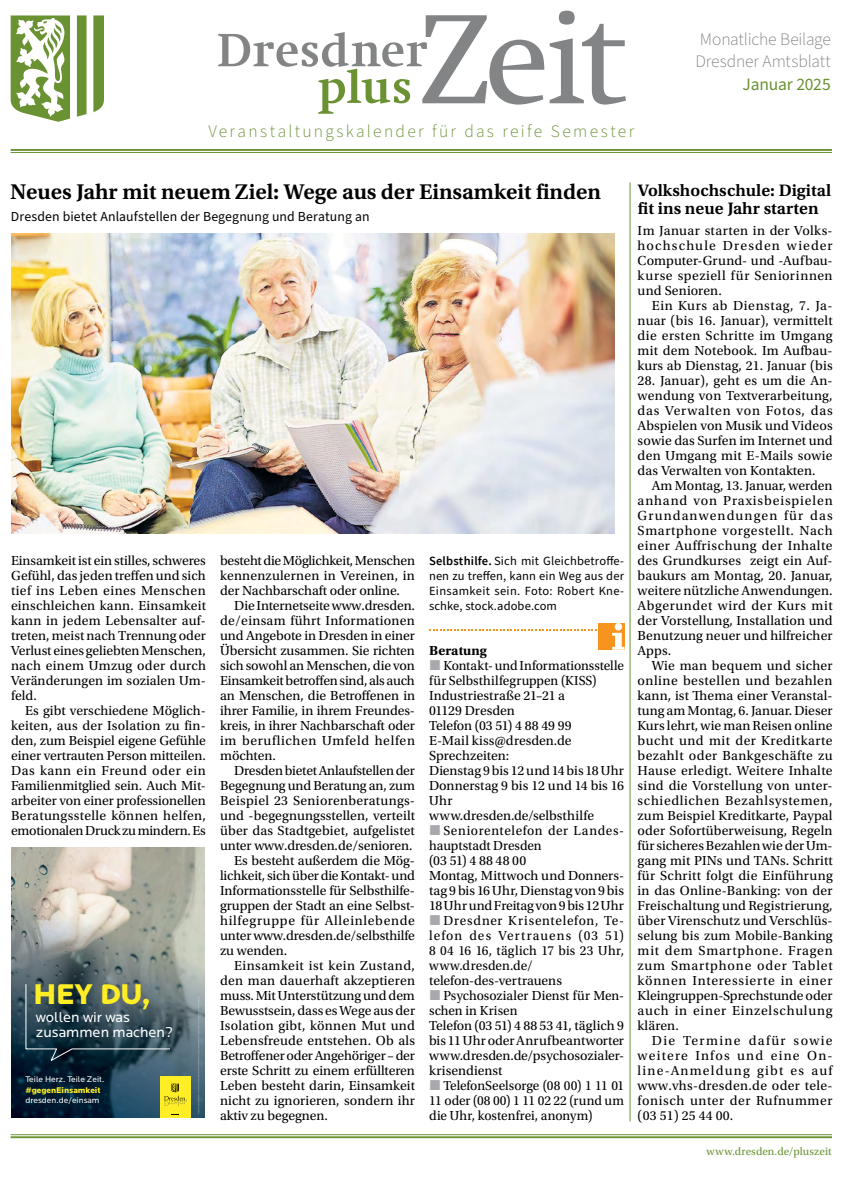
<style>
.page{position:relative;width:844px;height:1180px;background:#fff}
.page>*{position:absolute;margin:0;border:0;box-sizing:border-box;transform-origin:0 0}
.t1{font:900 29.62px "Locator Display";color:#ffed25}
._2023_Pluszeit_Über{font:22.5px "Utopia Std Semibold Capt";letter-spacing:-.005em;color:#000}
._2023_Pluszeit_Über-2{font:17.5px/18.8px "Utopia Std Semibold Capt";color:#000}
.t2{font:300 17.5px "Source Sans Pro";letter-spacing:.13em;color:#6a9233}
.Pluszeit_Kopf_rechts{font:300 17.5px/22.5px "Source Sans Pro";letter-spacing:-.01em;color:#828485}
.Pluszeit_Kopf_Datum{font:17.5px "Source Sans Pro";letter-spacing:-.01em;color:#6a9233}
.t3{font:14.88px/14.9px "Locator";color:#fff}
._2023_Pluszeit_Flies{font:13.75px/15px "Utopia Std";letter-spacing:.005em;color:#000;text-align:justify}
._2023_Unterüber_Sour{font:13.75px "Source Sans Pro";letter-spacing:.01em;color:#000}
._2023_Pluszeit_Flies-2{font:13.75px/15px "Utopia Std";letter-spacing:.035em;color:#000}
._2023_Pluszeit_Flies-3{font:700 13.75px "Utopia Std";letter-spacing:.005em;color:#000}
._2023_Pluszeit_BU_Ut{font:12.5px/15px "Source Sans Pro";letter-spacing:.01em;color:#000;text-align:justify}
.Fliesstext{font:11.25px "Utopia Std";letter-spacing:.005em;color:#6a9233}
.t4{font:8.5px/10.2px "Locator";color:#fff}
.s1{font-weight:900;color:#ffed25}
.s2{font-weight:600}
</style>
<div class="page">
<svg style="left:218px;top:11px;width:408px;height:103px"></svg>
<svg style="left:77px;top:15px;width:10px;height:102px"></svg>
<svg style="left:11px;top:15px;width:59px;height:107px"></svg>
<svg style="left:93px;top:15px;width:11px;height:97px"></svg>
<hr style="left:11px;top:152px;width:820px;height:1px;background:#6a9233">
<hr style="left:11px;top:149px;width:820px;height:2px;background:#6a9233">
<hr style="left:629px;top:182px;width:1px;height:939px;background:#6a9233">
<hr style="left:11px;top:1134px;width:820px;height:1px;background:#6a9233">
<hr style="left:11px;top:1136px;width:820px;height:2px;background:#6a9233">
<svg style="left:429px;top:629px;width:167px;height:2px"></svg>
<div style="left:598px;top:624px;width:26px;height:26px;background:#f7941e"></div>
<svg style="left:612px;top:633px;width:12px;height:17px"></svg>
<div style="left:614px;top:624px;width:8px;height:6px;background:#fff;border-radius:50%"></div>
<img style="left:11px;top:234px;width:603px;height:300px">
<img style="left:12px;top:848px;width:193px;height:270px">
<svg style="left:25px;top:984px;width:145px;height:78px;background:#324a55"></svg>
<div style="left:160px;top:1076px;width:31px;height:42px;background:#ffed25"></div>
<svg style="left:164px;top:1084px;width:23px;height:22px"></svg>
<p class="t2" style="left:208px;top:119px;width:427px">Veranstaltungskalender für das reife Semester</p>
<p class="Pluszeit_Kopf_rechts" style="left:695px;top:28px;width:137px">Monatliche Beilage<br>Dresdner Amtsblatt</p>
<p class="Pluszeit_Kopf_Datum" style="left:742px;top:72px;width:90px">Januar 2025</p>
<p class="_2023_Pluszeit_Über" style="left:10px;top:179px;width:592px">Neues Jahr mit neuem Ziel: Wege aus der Einsamkeit finden</p>
<p class="_2023_Unterüber_Sour" style="left:11px;top:207px;width:360px">Dresden bietet Anlaufstellen der Begegnung und Beratung an</p>
<p class="_2023_Pluszeit_Flies" style="left:11px;top:553px;width:196px">Einsamkeit ist ein stilles, schweres Gefühl, das jeden treffen und sich tief ins Leben eines Menschen einschleichen kann. Einsamkeit kann in jedem Lebensalter auf&shy;treten, meist nach Trennung oder Verlust eines geliebten Menschen, nach einem Umzug oder durch Veränderungen im sozialen Um&shy;feld.</p>
<p class="_2023_Pluszeit_Flies" style="left:11px;top:703px;width:196px;text-indent:14px">Es gibt verschiedene Möglich&shy;keiten, aus der Isolation zu fin&shy;den, zum Beispiel eigene Gefühle einer vertrauten Person mitteilen.<br>Das kann ein Freund oder ein Familienmitglied sein. Auch Mit&shy;arbeiter von einer professionellen Beratungsstelle können helfen, emotionalen Druck zu mindern. Es</p>
<p class="t1" style="left:33px;top:976px;width:119px">HEY DU,</p>
<p class="t3" style="left:36px;top:1010px;width:139px">wollen wir was zusammen machen?</p>
<p class="t4" style="left:26px;top:1075px;width:80px">Teile Herz. Teile Zeit. <span class="s1">#gegenEinsamkeit </span>dresden.de/einsam</p>
<p class="_2023_Pluszeit_Flies" style="left:220px;top:553px;width:196px">besteht die Möglichkeit, Menschen kennenzulernen in Vereinen, in der Nachbarschaft oder online.</p>
<p class="_2023_Pluszeit_Flies" style="left:220px;top:598px;width:196px;text-indent:14px">Die Internetseite www.dresden. de/einsam führt Informationen und Angebote in Dresden in einer Übersicht zusammen. Sie richten sich sowohl an Menschen, die von Einsamkeit betroffen sind, als auch an Menschen, die Betroffenen in ihrer Familie, in ihrem Freundes&shy;kreis, in ihrer Nachbarschaft oder im beruflichen Umfeld helfen möchten.</p>
<p class="_2023_Pluszeit_Flies" style="left:220px;top:763px;width:196px;text-indent:14px">Dresden bietet Anlaufstellen der Begegnung und Beratung an, zum Beispiel 23 Seniorenberatungs&shy;und -begegnungsstellen, verteilt über das Stadtgebiet, aufgelistet unter www.dresden.de/senioren.</p>
<p class="_2023_Pluszeit_Flies" style="left:220px;top:853px;width:196px;text-indent:14px">Es besteht außerdem die Mög&shy;lichkeit, sich über die Kontakt- und Informationsstelle für Selbsthilfe&shy;gruppen der Stadt an eine Selbst&shy;hilfegruppe für Alleinlebende unter www.dresden.de/selbsthilfe zu wenden.</p>
<p class="_2023_Pluszeit_Flies" style="left:220px;top:958px;width:196px;text-indent:14px">Einsamkeit ist kein Zustand, den man dauerhaft akzeptieren muss. Mit Unterstützung und dem Bewusstsein, dass es Wege aus der Isolation gibt, können Mut und Lebensfreude entstehen. Ob als Betroffener oder Angehöriger – der erste Schritt zu einem erfüllteren Leben besteht darin, Einsamkeit nicht zu ignorieren, sondern ihr aktiv zu begegnen.</p>
<p class="_2023_Pluszeit_BU_Ut" style="left:429px;top:553px;width:196px"><span class="s2">Selbsthilfe.</span> Sich mit Gleichbetroffe&shy;nen zu treffen, kann ein Weg aus der Einsamkeit sein. Foto: Robert Kne&shy;schke, stock.adobe.com</p>
<p class="_2023_Pluszeit_Flies-3" style="left:429px;top:642px;width:59px">Beratung</p>
<p class="_2023_Pluszeit_Flies" style="left:429px;top:658px;width:196px;text-indent:14px">Kontakt- und Informationsstelle für Selbsthilfegruppen (KISS)</p>
<p class="_2023_Pluszeit_Flies" style="left:429px;top:688px;width:137px">Industriestraße 21–21 a</p>
<p class="_2023_Pluszeit_Flies" style="left:429px;top:703px;width:87px">01129 Dresden</p>
<p class="_2023_Pluszeit_Flies" style="left:429px;top:718px;width:144px">Telefon (03 51) 4 88 49 99</p>
<p class="_2023_Pluszeit_Flies" style="left:429px;top:733px;width:144px">E-Mail kiss@dresden.de</p>
<p class="_2023_Pluszeit_Flies" style="left:429px;top:748px;width:82px">Sprechzeiten:</p>
<p class="_2023_Pluszeit_Flies" style="left:429px;top:763px;width:196px">Dienstag 9 bis 12 und 14 bis 18 Uhr</p>
<p class="_2023_Pluszeit_Flies" style="left:429px;top:778px;width:196px">Donnerstag 9 bis 12 und 14 bis 16<br>Uhr</p>
<p class="_2023_Pluszeit_Flies" style="left:429px;top:808px;width:166px">www.dresden.de/selbsthilfe</p>
<p class="_2023_Pluszeit_Flies-2" style="left:429px;top:823px;width:196px;text-indent:14px">Seniorentelefon der Landes&shy;hauptstadt Dresden</p>
<p class="_2023_Pluszeit_Flies" style="left:429px;top:853px;width:98px">(03 51) 4 88 48 00</p>
<p class="_2023_Pluszeit_Flies" style="left:429px;top:868px;width:196px">Montag, Mittwoch und Donners&shy;tag 9 bis 16 Uhr, Dienstag von 9 bis 18 Uhr und Freitag von 9 bis 12 Uhr</p>
<p class="_2023_Pluszeit_Flies" style="left:429px;top:913px;width:196px;text-indent:14px">Dresdner Krisentelefon, Te&shy;lefon des Vertrauens (03 51)<br>8 04 16 16, täglich 17 bis 23 Uhr, www.dresden.de/</p>
<p class="_2023_Pluszeit_Flies" style="left:429px;top:973px;width:134px">telefon-des-vertrauens</p>
<p class="_2023_Pluszeit_Flies" style="left:429px;top:988px;width:196px;text-indent:14px">Psychosozialer Dienst für Men&shy;schen in Krisen</p>
<p class="_2023_Pluszeit_Flies" style="left:429px;top:1018px;width:196px">Telefon (03 51) 4 88 53 41, täglich 9 bis 11 Uhr oder Anrufbeantworter</p>
<p class="_2023_Pluszeit_Flies" style="left:429px;top:1048px;width:196px">www.dresden.de/psychosozialer&shy;krisendienst</p>
<p class="_2023_Pluszeit_Flies" style="left:429px;top:1078px;width:196px;text-indent:14px">TelefonSeelsorge (08 00) 1 11 01<br>11 oder (08 00) 1 11 02 22 (rund um die Uhr, kostenfrei, anonym)</p>
<p class="_2023_Pluszeit_Über-2" style="left:637px;top:181px;width:195px">Volkshochschule: Digital fit ins neue Jahr starten</p>
<p class="_2023_Pluszeit_Flies" style="left:637px;top:223px;width:196px">Im Januar starten in der Volks&shy;hochschule Dresden wieder Computer-Grund- und -Aufbau&shy;kurse speziell für Seniorinnen und Senioren.</p>
<p class="_2023_Pluszeit_Flies" style="left:637px;top:298px;width:196px;text-indent:14px">Ein Kurs ab Dienstag, 7. Ja&shy;nuar (bis 16. Januar), vermittelt die ersten Schritte im Umgang mit dem Notebook. Im Aufbau&shy;kurs ab Dienstag, 21. Januar (bis</p>
<p class="_2023_Pluszeit_Flies" style="left:637px;top:373px;width:196px">28. Januar), geht es um die An&shy;wendung von Textverarbeitung, das Verwalten von Fotos, das Abspielen von Musik und Videos sowie das Surfen im Internet und den Umgang mit E-Mails sowie das Verwalten von Kontakten.</p>
<p class="_2023_Pluszeit_Flies" style="left:637px;top:478px;width:196px;text-indent:14px">Am Montag, 13. Januar, werden anhand von Praxisbeispielen Grundanwendungen für das Smartphone vorgestellt. Nach einer Auffrischung der Inhalte des Grundkurses zeigt ein Auf&shy;baukurs am Montag, 20. Januar, weitere nützliche Anwendungen.<br>Abgerundet wird der Kurs mit der Vorstellung, Installation und Benutzung neuer und hilfreicher Apps.</p>
<p class="_2023_Pluszeit_Flies" style="left:637px;top:658px;width:196px;text-indent:14px">Wie man bequem und sicher online bestellen und bezahlen kann, ist Thema einer Veranstal&shy;tung am Montag, 6. Januar. Dieser Kurs lehrt, wie man Reisen online bucht und mit der Kreditkarte bezahlt oder Bankgeschäfte zu Hause erledigt. Weitere Inhalte sind die Vorstellung von unter&shy;schiedlichen Bezahlsystemen, zum Beispiel Kreditkarte, Paypal oder Sofortüberweisung, Regeln für sicheres Bezahlen wie der Um&shy;gang mit PINs und TANs. Schritt für Schritt folgt die Einführung in das Online-Banking: von der Freischaltung und Registrierung, über Virenschutz und Verschlüs&shy;selung bis zum Mobile-Banking mit dem Smartphone. Fragen zum Smartphone oder Tablet können Interessierte in einer Kleingruppen-Sprechstunde oder auch in einer Einzelschulung klären.</p>
<p class="_2023_Pluszeit_Flies" style="left:637px;top:1033px;width:196px;text-indent:14px">Die Termine dafür sowie weitere Infos und eine On&shy;line-Anmeldung gibt es auf www.vhs-dresden.de oder tele&shy;fonisch unter der Rufnummer (03 51) 25 44 00.</p>
<p class="Fliesstext" style="left:706px;top:1146px;width:126px">www.dresden.de/pluszeit</p>
</div>
